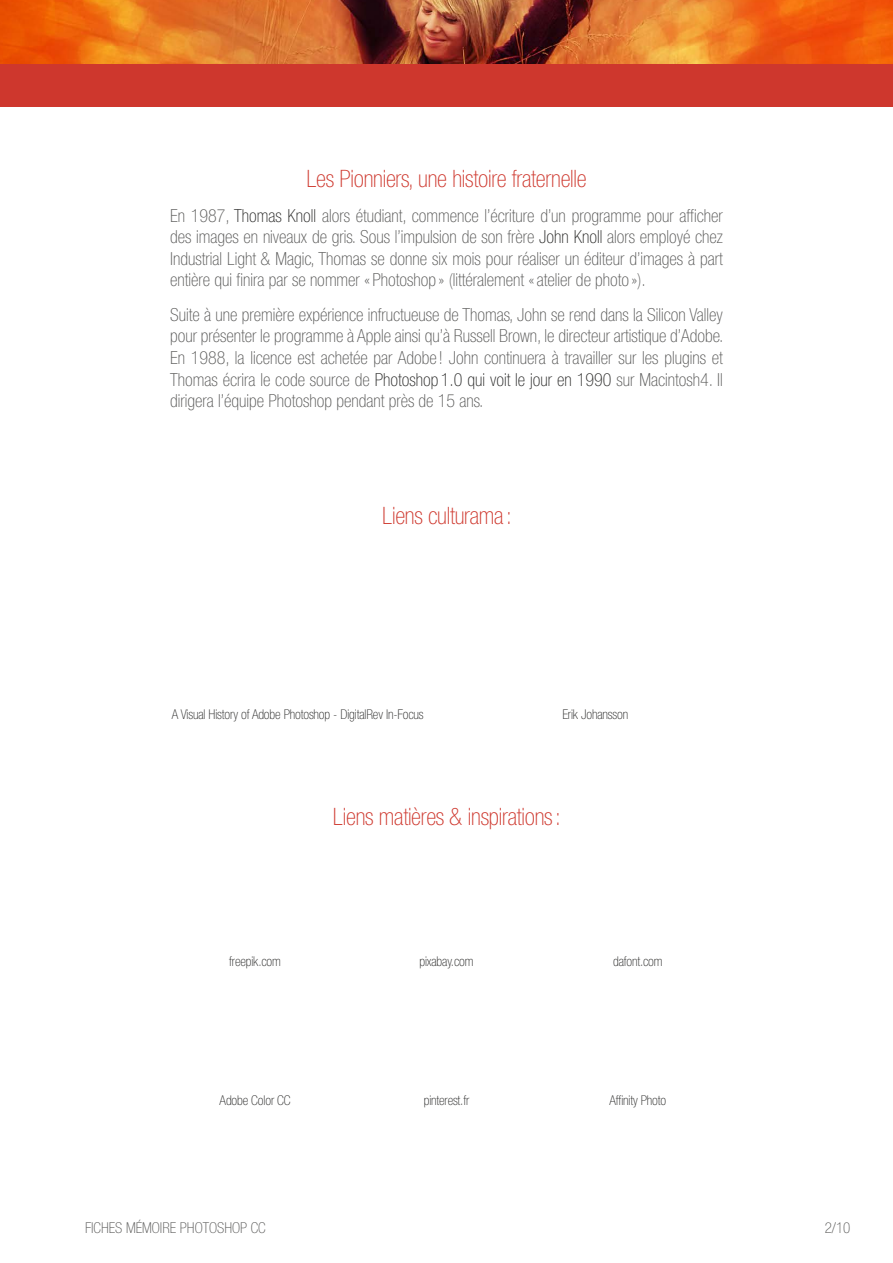
<style>
.page{position:relative;width:893px;height:1263px;background:#fff}
.page>*{position:absolute;margin:0;border:0;box-sizing:border-box;transform-origin:0 0}
.t1{font:100 condensed 24px "Helvetica Neue LT Std";letter-spacing:-.01em;color:#ce372d}
.t2{font:100 condensed 18px/21.6px "Helvetica Neue LT Std";color:#575756;text-align:justify}
.t3{font:100 condensed 15px "Helvetica Neue LT Std";color:#575756}
.t4{font:100 condensed 13.5px "Helvetica Neue LT Std";letter-spacing:-.01em;color:#282827}
.s1{color:#282827}
</style>
<div class="page">
<div style="left:0;top:64px;width:893px;height:42px;background:#ce372d"></div>
<img style="left:0;top:0;width:893px;height:64px">
<h1 class="t1" style="left:306px;top:165px;width:282px">Les Pionniers, une histoire fraternelle</h1>
<p class="t2" style="left:170px;top:204px;width:554px">En 1987, <span class="s1">Thomas Knoll</span> alors étudiant, commence l’écriture d’un programme pour afficher des images en niveaux de gris. Sous l’impulsion de son frère <span class="s1">John Knoll</span> alors employé chez Industrial Light &amp; Magic, Thomas se donne six mois pour réaliser un éditeur d’images à part entière qui finira par se nommer « Photoshop » (littéralement «atelier de photo »).</p>
<p class="t2" style="left:170px;top:303px;width:555px">Suite à une première expérience infructueuse de Thomas, John se rend dans la Silicon Valley pour présenter le programme à Apple ainsi qu’à Russell Brown, le directeur artistique d’Adobe.<br>En 1988, la licence est achetée par Adobe ! John continuera à travailler sur les plugins et Thomas écrira le code source de <span class="s1">Photoshop 1.0 qui voit le jour en 1990</span> sur Macintosh4. Il dirigera l’équipe Photoshop pendant près de 15 ans.</p>
<h1 class="t1" style="left:382px;top:502px;width:131px">Liens culturama:</h1>
<p class="t4" style="left:172px;top:706px;width:253px">A Visual History of Adobe Photoshop - DigitalRev In-Focus</p>
<p class="t4" style="left:562px;top:706px;width:67px">Erik Johansson</p>
<h1 class="t1" style="left:333px;top:803px;width:230px">Liens matières &amp; inspirations:</h1>
<p class="t4" style="left:229px;top:954px;width:53px">freepik.com</p>
<p class="t4" style="left:419px;top:954px;width:56px">pixabay.com</p>
<p class="t4" style="left:613px;top:954px;width:51px">dafont.com</p>
<p class="t4" style="left:220px;top:1092px;width:72px">Adobe Color CC</p>
<p class="t4" style="left:424px;top:1092px;width:47px">pinterest.fr</p>
<p class="t4" style="left:609px;top:1092px;width:58px">Affinity Photo</p>
<p class="t3" style="left:85px;top:1219px;width:174px">Fiches mémoire Photoshop CC</p>
<p class="t3" style="left:825px;top:1219px;width:27px">2/10</p>
</div>
